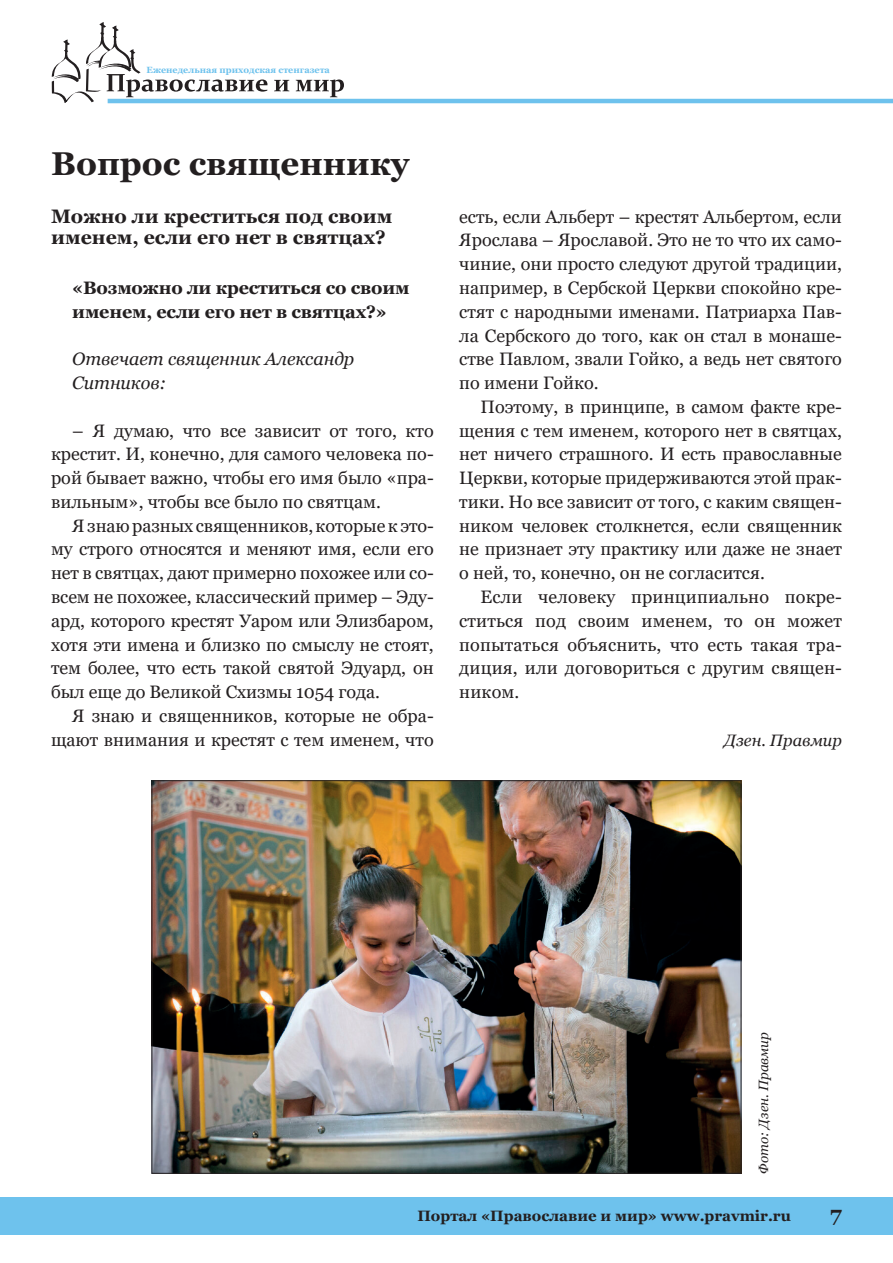
<style>
.page{position:relative;width:893px;height:1263px;background:#fff}
.page>*{position:absolute;margin:0;border:0;box-sizing:border-box;transform-origin:0 0}
.Zagolovok{font:700 33px "Georgia";color:#231f20}
.t1{font:700 21px "Georgia";color:#231f20}
.Podzagolovok{font:700 19.5px/21px "Georgia";color:#231f20}
.Text{font:18px/23.7px "Georgia";color:#231f20;text-align:justify}
.text_vopros{font:700 18px/23.7px "Georgia";letter-spacing:-.01em;color:#231f20}
.text_otvechaet{font:italic 18px/23.7px "Georgia";color:#231f20}
.Bibliography{font:italic 16.5px "Georgia";color:#231f20}
.t2{font:700 15px "Georgia";color:#231f20}
.Podpis_pod_photo{font:italic 13.5px "Georgia";color:#231f20}
.t3{font:700 9px "Georgia";color:#6ec2ed}
</style>
<div class="page">
<svg style="left:52px;top:22px;width:215px;height:81px"></svg>
<svg style="left:274px;top:80px;width:15px;height:11px"></svg>
<svg style="left:296px;top:79px;width:48px;height:18px"></svg>
<hr style="left:108px;top:99px;width:785px;height:4px;background:#6ec2ed">
<div style="left:0;top:1197px;width:893px;height:37px;background:#6ec2ed"></div>
<img style="left:154px;top:782px;width:585px;height:390px">
<p class="t3" style="left:147px;top:64px;width:185px">Еженедельная приходская стенгазета</p>
<p class="Zagolovok" style="left:51px;top:142px;width:360px">Вопрос священнику</p>
<p class="Podzagolovok" style="left:51px;top:205px;width:343px">Можно ли креститься под своим именем, если его нет в святцах?</p>
<p class="text_vopros" style="left:72px;top:276px;width:339px">«Возможно ли креститься со своим именем, если его нет в святцах?»</p>
<p class="text_otvechaet" style="left:72px;top:347px;width:284px">Отвечает священник Александр<br>Ситников:</p>
<p class="Text" style="left:51px;top:419px;width:384px;text-indent:21px">– Я думаю, что все зависит от того, кто крестит. И, конечно, для самого человека по&shy;рой бывает важно, чтобы его имя было «пра&shy;вильным», чтобы все было по святцам.</p>
<p class="Text" style="left:51px;top:514px;width:384px;text-indent:21px">Я знаю разных священников, которые к это&shy;му строго относятся и меняют имя, если его нет в святцах, дают примерно похожее или со&shy;всем не похожее, классический пример – Эду&shy;ард, которого крестят Уаром или Элизбаром, хотя эти имена и близко по смыслу не стоят, тем более, что есть такой святой Эдуард, он был еще до Великой Схизмы 1054 года.</p>
<p class="Text" style="left:51px;top:704px;width:384px;text-align:right">Я знаю и священников, которые не обра&shy;щают внимания и крестят с тем именем, что</p>
<p class="Text" style="left:459px;top:205px;width:384px">есть, если Альберт – крестят Альбертом, если Ярослава – Ярославой. Это не то что их само&shy;чиние, они просто следуют другой традиции, например, в Сербской Церкви спокойно кре&shy;стят с народными именами. Патриарха Пав&shy;ла Сербского до того, как он стал в монаше&shy;стве Павлом, звали Гойко, а ведь нет святого по имени Гойко.</p>
<p class="Text" style="left:459px;top:395px;width:384px;text-indent:21px">Поэтому, в принципе, в самом факте кре&shy;щения с тем именем, которого нет в святцах, нет ничего страшного. И есть православные Церкви, которые придерживаются этой прак&shy;тики. Но все зависит от того, с каким священ&shy;ником человек столкнется, если священник не признает эту практику или даже не знает о ней, то, конечно, он не согласится.</p>
<p class="Text" style="left:459px;top:585px;width:384px;text-indent:21px">Если человеку принципиально покре&shy;ститься под своим именем, то он может попытаться объяснить, что есть такая тра&shy;диция, или договориться с другим священ&shy;ником.</p>
<p class="Bibliography" style="left:724px;top:729px;width:119px">Дзен. Правмир</p>
<p class="Podpis_pod_photo" style="left:755px;top:1174px;width:144px;rotate:-90deg">Фото: Дзен. Правмир</p>
<p class="t2" style="left:417px;top:1206px;width:375px">Портал «Православие и мир» www.pravmir.ru</p>
<p class="t1" style="left:830px;top:1200px;width:13px">7</p>
</div>
